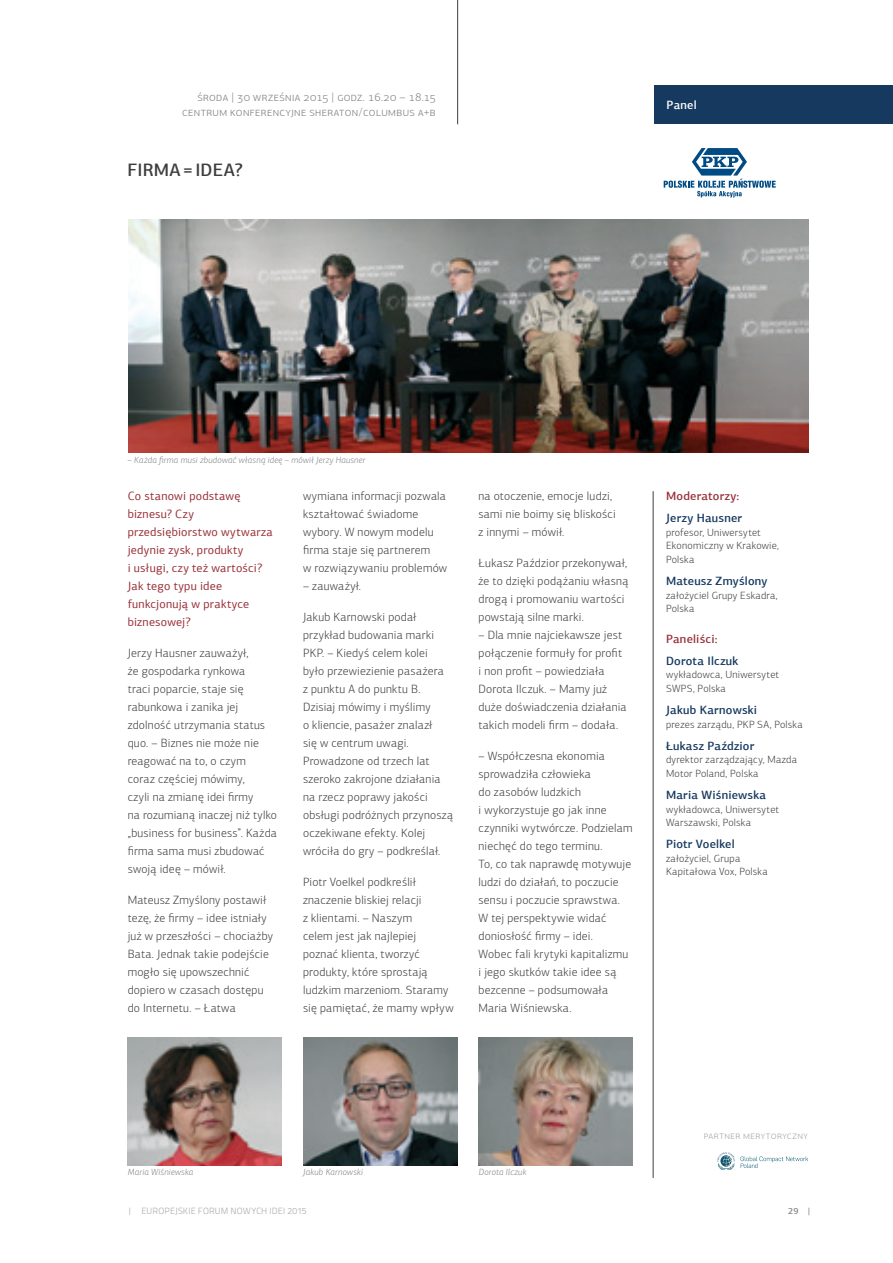
<style>
.page{position:relative;width:893px;height:1263px;background:#fff}
.page>*{position:absolute;margin:0;border:0;box-sizing:border-box;transform-origin:0 0}
.tytuly{font:500 18px "PF Agora Sans Pro";letter-spacing:.005em;color:#3e3e3f}
.text{font:300 12px/18px "PF Agora Sans Pro";letter-spacing:.02em;color:#3e3e3f}
.text-wyroznienie-wer{font:12px/18px "PF Agora Sans Pro";letter-spacing:.02em;color:#993139}
.boczki-text{font:500 12px "PF Agora Sans Pro";letter-spacing:.02em;color:#16395f}
.data-miejsce{font:300 12px/15px "PF Agora Sans Pro";letter-spacing:.005em;color:#808285;text-align:right}
.boczki-tytul{font:500 12px "PF Agora Sans Pro";letter-spacing:.02em;color:#993139}
.czerwona-apla-right{font:500 12px "PF Agora Sans Pro";letter-spacing:.02em;color:#fff}
.boczki-text-2{font:300 10.5px/13.5px "PF Agora Sans Pro";letter-spacing:.02em;color:#3e3e3f}
.t1{font:300 10.5px "PF Agora Sans Pro";letter-spacing:.04em;color:#a8a9ad}
.podpisy-foto{font:italic 300 9px "PF Agora Sans Pro";letter-spacing:.025em;color:#808285}
.t2{font:300 9px "Titillium Text 22 L";letter-spacing:.015em;color:#a8a9ad}
.t3{font:500 9px "PF Agora Sans Pro";color:#808285}
</style>
<div class="page">
<hr style="left:457px;top:0;width:1px;height:124px;background:#3e3e3f">
<div style="left:654px;top:85px;width:239px;height:38px;background:#16395f"></div>
<hr style="left:653px;top:491px;width:1px;height:687px;background:#3e3e3f">
<svg style="left:741px;top:1156px;width:67px;height:12px"></svg>
<svg style="left:717px;top:1152px;width:18px;height:18px"></svg>
<svg style="left:664px;top:148px;width:112px;height:50px"></svg>
<img style="left:128px;top:219px;width:680px;height:234px">
<img style="left:128px;top:1037px;width:154px;height:128px">
<img style="left:303px;top:1037px;width:154px;height:128px">
<img style="left:479px;top:1037px;width:154px;height:128px">
<p class="data-miejsce" style="left:182px;top:89px;width:255px">środa | 30 września 2015 | godz. 16.20 – 18.15 centrum konferencyjne sheraton/columbus a+b</p>
<p class="tytuly" style="left:128px;top:158px;width:117px">FIRMA=IDEA?</p>
<p class="czerwona-apla-right" style="left:667px;top:97px;width:32px">Panel</p>
<p class="podpisy-foto" style="left:128px;top:454px;width:239px">– Każda firma musi zbudować własną ideę – mówił Jerzy Hausner</p>
<p class="text-wyroznienie-wer" style="left:128px;top:487px;width:147px">Co stanowi podstawę biznesu? Czy przedsiębiorstwo wytwarza jedynie zysk, produkty<br>i usługi, czy też wartości?<br>Jak tego typu idee funkcjonują w praktyce biznesowej?</p>
<p class="text" style="left:128px;top:644px;width:151px">Jerzy Hausner zauważył,<br>że gospodarka rynkowa<br>traci poparcie, staje się rabunkowa i zanika jej zdolność utrzymania status quo. – Biznes nie może nie reagować na to, o czym<br>coraz częściej mówimy,<br>czyli na zmianę idei firmy<br>na rozumianą inaczej niż tylko „business for business”. Każda firma sama musi zbudować swoją ideę – mówił.</p>
<p class="text" style="left:128px;top:891px;width:147px">Mateusz Zmyślony postawił tezę, że firmy – idee istniały już w przeszłości – chociażby<br>Bata. Jednak takie podejście mogło się upowszechnić dopiero w czasach dostępu do Internetu. – Łatwa</p>
<p class="text" style="left:303px;top:487px;width:146px">wymiana informacji pozwala kształtować świadome wybory. W nowym modelu firma staje się partnerem<br>w rozwiązywaniu problemów</p>
<p class="text" style="left:303px;top:577px;width:59px">– zauważył.</p>
<p class="text" style="left:303px;top:608px;width:152px">Jakub Karnowski podał przykład budowania marki<br>PKP. – Kiedyś celem kolei<br>było przewiezienie pasażera<br>z punktu A do punktu B.<br>Dzisiaj mówimy i myślimy<br>o kliencie, pasażer znalazł<br>się w centrum uwagi.<br>Prowadzone od trzech lat szeroko zakrojone działania na rzecz poprawy jakości obsługi podróżnych przynoszą oczekiwane efekty. Kolej wróciła do gry – podkreślał.</p>
<p class="text" style="left:303px;top:873px;width:152px">Piotr Voelkel podkreślił znaczenie bliskiej relacji<br>z klientami. – Naszym<br>celem jest jak najlepiej poznać klienta, tworzyć produkty, które sprostają ludzkim marzeniom. Staramy się pamiętać, że mamy wpływ</p>
<p class="text" style="left:478px;top:487px;width:139px">na otoczenie, emocje ludzi, sami nie boimy się bliskości z innymi – mówił.</p>
<p class="text" style="left:478px;top:554px;width:152px">Łukasz Paździor przekonywał, że to dzięki podążaniu własną drogą i promowaniu wartości powstają silne marki.</p>
<p class="text" style="left:478px;top:626px;width:150px">– Dla mnie najciekawsze jest połączenie formuły for profit i non profit – powiedziała<br>Dorota Ilczuk. – Mamy już duże doświadczenia działania takich modeli firm – dodała.</p>
<p class="text" style="left:478px;top:747px;width:156px">– Współczesna ekonomia sprowadziła człowieka<br>do zasobów ludzkich<br>i wykorzystuje go jak inne czynniki wytwórcze. Podzielam niechęć do tego terminu.<br>To, co tak naprawdę motywuje ludzi do działań, to poczucie sensu i poczucie sprawstwa.<br>W tej perspektywie widać doniosłość firmy – idei.<br>Wobec fali krytyki kapitalizmu i jego skutków takie idee są bezcenne – podsumowała<br>Maria Wiśniewska.</p>
<p class="boczki-tytul" style="left:666px;top:489px;width:75px">Moderatorzy:</p>
<p class="boczki-text" style="left:666px;top:511px;width:78px">Jerzy Hausner</p>
<p class="boczki-text-2" style="left:666px;top:526px;width:114px">profesor, Uniwersytet<br>Ekonomiczny w Krakowie,<br>Polska</p>
<p class="boczki-text" style="left:666px;top:574px;width:103px">Mateusz Zmyślony</p>
<p class="boczki-text-2" style="left:666px;top:588px;width:113px">założyciel Grupy Eskadra,<br>Polska</p>
<p class="boczki-tytul" style="left:666px;top:631px;width:53px">Paneliści:</p>
<p class="boczki-text" style="left:666px;top:653px;width:74px">Dorota Ilczuk</p>
<p class="boczki-text-2" style="left:666px;top:668px;width:115px">wykładowca, Uniwersytet<br>SWPS, Polska</p>
<p class="boczki-text" style="left:666px;top:703px;width:93px">Jakub Karnowski</p>
<p class="boczki-text-2" style="left:666px;top:717px;width:138px">prezes zarządu, PKP SA, Polska</p>
<p class="boczki-text" style="left:666px;top:738px;width:90px">Łukasz Paździor</p>
<p class="boczki-text-2" style="left:666px;top:753px;width:133px">dyrektor zarządzający, Mazda<br>Motor Poland, Polska</p>
<p class="boczki-text" style="left:666px;top:788px;width:102px">Maria Wiśniewska</p>
<p class="boczki-text-2" style="left:666px;top:802px;width:115px">wykładowca, Uniwersytet<br>Warszawski, Polska</p>
<p class="boczki-text" style="left:666px;top:837px;width:70px">Piotr Voelkel</p>
<p class="boczki-text-2" style="left:666px;top:852px;width:103px">założyciel, Grupa<br>Kapitałowa Vox, Polska</p>
<p class="podpisy-foto" style="left:128px;top:1167px;width:67px">Maria Wiśniewska</p>
<p class="podpisy-foto" style="left:303px;top:1167px;width:61px">Jakub Karnowski</p>
<p class="podpisy-foto" style="left:479px;top:1167px;width:49px">Dorota Ilczuk</p>
<p class="t1" style="left:704px;top:1130px;width:106px">partner merytoryczny</p>
<p class="t2" style="left:128px;top:1205px;width:181px">| EUROPEJSKIE FORUM NOWYCH IDEI 2015</p>
<p class="t3" style="left:788px;top:1206px;width:23px">29 |</p>
</div>
